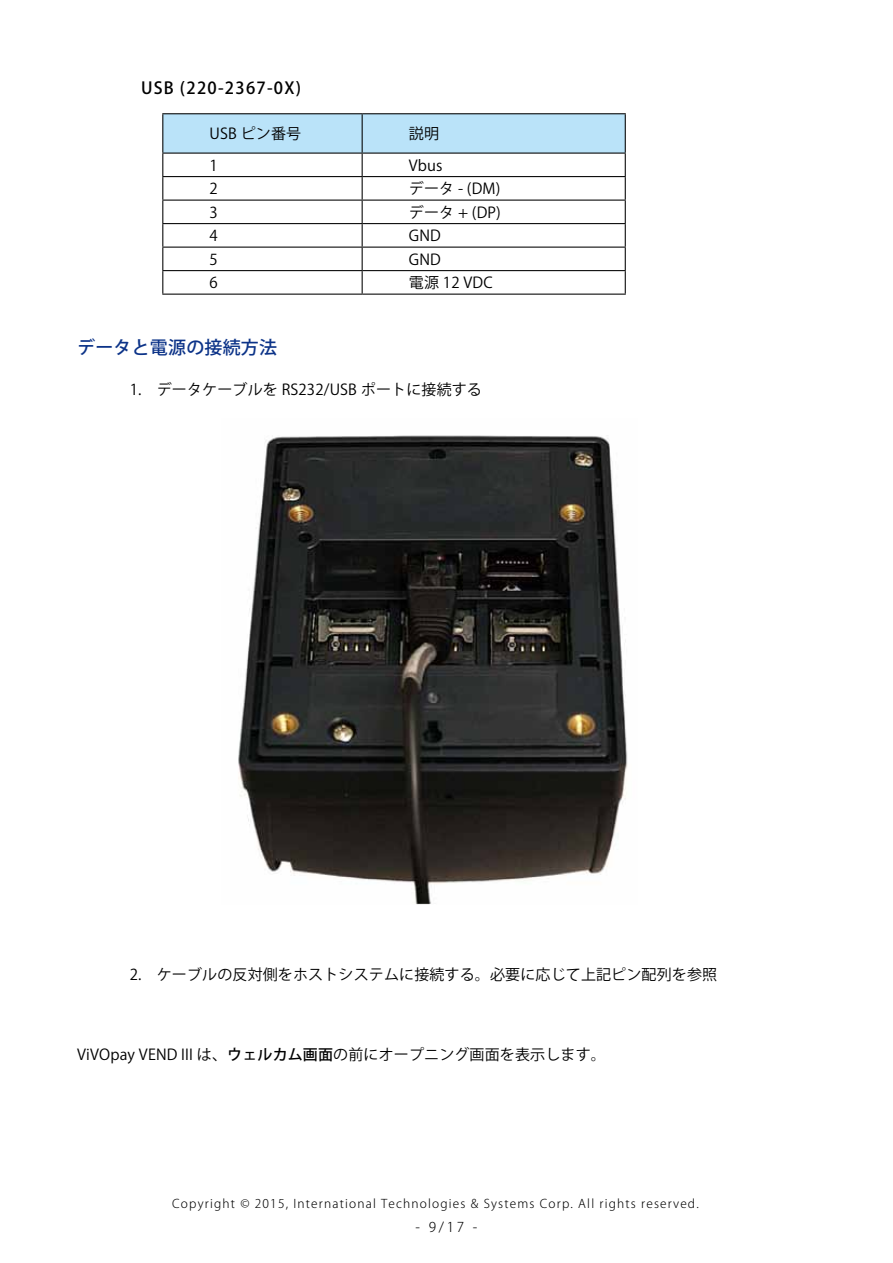
<style>
.page{position:relative;width:893px;height:1263px;background:#fff}
.page>*{position:absolute;margin:0;border:0;box-sizing:border-box;transform-origin:0 0}
.t1{font:500 18px "Koz Go Pro";letter-spacing:.01em;color:#0c3388}
.t2{font:500 16.5px "Koz Go Pro";letter-spacing:.075em;color:#000}
.t3{font:15px "Koz Go Pro";letter-spacing:.01em;color:#000}
.t4{font:300 13.5px "Koz Go Pro";color:#000}
.t5{font:300 12px "Koz Go Pro";letter-spacing:.1em;color:#000}
.s1{font-weight:500}
</style>
<div class="page">
<hr style="left:162px;top:113px;width:200px;height:1px;background:#000">
<hr style="left:362px;top:113px;width:264px;height:1px;background:#000">
<svg style="left:162px;top:114px;width:464px;height:180px"></svg>
<hr style="left:162px;top:294px;width:200px;height:1px;background:#000">
<hr style="left:362px;top:294px;width:264px;height:1px;background:#000">
<img style="left:238px;top:435px;width:390px;height:469px">
<p class="t2" style="left:141px;top:78px;width:162px">USB (220-2367-0X(</p>
<p class="t3" style="left:210px;top:124px;width:93px">USB ピン番号</p>
<p class="t3" style="left:409px;top:124px;width:32px">説明</p>
<p class="t3" style="left:210px;top:155px;width:10px">1</p>
<p class="t3" style="left:409px;top:155px;width:35px">Vbus</p>
<p class="t3" style="left:210px;top:179px;width:10px">2</p>
<p class="t3" style="left:409px;top:179px;width:93px">データ (- DM(</p>
<p class="t3" style="left:210px;top:202px;width:10px">3</p>
<p class="t3" style="left:409px;top:202px;width:93px">データ + (DP(</p>
<p class="t3" style="left:210px;top:226px;width:10px">4</p>
<p class="t3" style="left:409px;top:226px;width:33px">GND</p>
<p class="t3" style="left:210px;top:249px;width:10px">5</p>
<p class="t3" style="left:409px;top:249px;width:33px">GND</p>
<p class="t3" style="left:210px;top:273px;width:10px">6</p>
<p class="t3" style="left:409px;top:273px;width:85px">電源 12 VDC</p>
<p class="t1" style="left:77px;top:336px;width:201px">データと電源の接続方法</p>
<p class="t3" style="left:157px;top:380px;width:327px">データケーブルを RS232/USB ポートに接続する</p>
<p class="t3" style="left:130px;top:380px;width:13px">1.</p>
<p class="t3" style="left:130px;top:964px;width:13px">2.</p>
<p class="t3" style="left:157px;top:964px;width:562px">ケーブルの反対側をホストシステムに接続する。必要に応じて上記ピン配列を参照</p>
<p class="t3" style="left:77px;top:1045px;width:530px">ViVOpay VEND III は、<span class="s1">ウェルカム画面</span>の前にオープニング画面を表示します。</p>
<p class="t5" style="left:172px;top:1195px;width:528px">Copyright © 2015, International Technologies &amp; Systems Corp. All rights reserved.</p>
<p class="t4" style="left:416px;top:1218px;width:6px">-</p>
<p class="t4" style="left:429px;top:1218px;width:37px">9/17</p>
<p class="t4" style="left:473px;top:1218px;width:6px">-</p>
</div>
